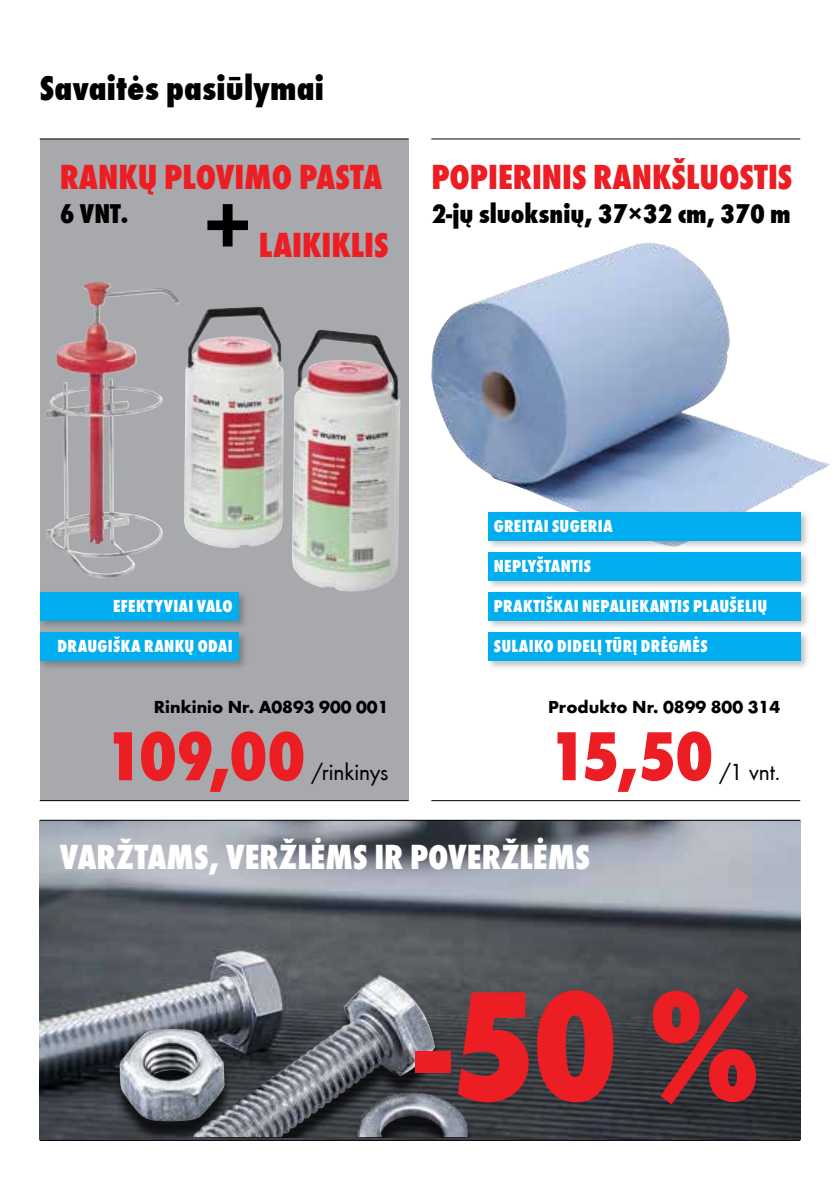
<style>
.page{position:relative;width:840px;height:1191px;background:#fff}
.page>*{position:absolute;margin:0;border:0;box-sizing:border-box;transform-origin:0 0}
.t1{font:800 condensed 162px "Wuerth";color:#ed1d24}
.t2{font:800 condensed 92px "Wuerth";color:#000}
.t3{font:800 condensed 72px "Wuerth";letter-spacing:-.02em;color:#ed1d24}
.t4{font:800 condensed 36px "Wuerth";color:#ed1d24}
.t5{font:800 condensed 36px "Wuerth";color:#fff}
.t6{font:800 condensed 36px "Wuerth";letter-spacing:.005em;color:#000}
.t7{font:800 condensed 28px "Wuerth";color:#000}
.t8{font:24px "Wuerth";letter-spacing:-.005em;color:#000}
.t9{font:800 condensed 18px "Wuerth";letter-spacing:.015em;color:#fff}
.t10{font:700 18px "Wuerth";color:#000}
</style>
<div class="page">
<img style="left:40px;top:821px;width:759px;height:319px">
<svg style="left:40px;top:140px;width:368px;height:660px;background:#acaaab"></svg>
<hr style="left:40px;top:139px;width:368px;height:1px;background:#000">
<hr style="left:431px;top:139px;width:368px;height:1px;background:#000">
<hr style="left:40px;top:820px;width:759px;height:1px;background:#000">
<hr style="left:40px;top:800px;width:368px;height:1px;background:#000">
<hr style="left:431px;top:800px;width:368px;height:1px;background:#000">
<hr style="left:40px;top:1140px;width:759px;height:1px;background:#000">
<img style="left:431px;top:244px;width:399px;height:265px">
<div style="left:114px;top:981px;width:362px;height:156px;background:#000;opacity:.75"></div>
<img style="left:192px;top:975px;width:186px;height:162px">
<img style="left:45px;top:282px;width:118px;height:296px">
<div style="left:37px;top:629px;width:211px;height:41px;background:#000;opacity:.25"></div>
<div style="left:40px;top:632px;width:198px;height:28px;background:#00aeef"></div>
<div style="left:485px;top:629px;width:324px;height:41px;background:#000;opacity:.25"></div>
<div style="left:488px;top:632px;width:311px;height:28px;background:#00aeef"></div>
<div style="left:485px;top:549px;width:324px;height:41px;background:#000;opacity:.25"></div>
<div style="left:488px;top:552px;width:311px;height:28px;background:#00aeef"></div>
<div style="left:37px;top:589px;width:211px;height:41px;background:#000;opacity:.25"></div>
<div style="left:40px;top:592px;width:198px;height:28px;background:#00aeef"></div>
<div style="left:485px;top:589px;width:324px;height:41px;background:#000;opacity:.25"></div>
<div style="left:488px;top:592px;width:311px;height:28px;background:#00aeef"></div>
<div style="left:485px;top:509px;width:324px;height:41px;background:#000;opacity:.25"></div>
<div style="left:488px;top:512px;width:311px;height:28px;background:#00aeef"></div>
<h3 class="t6" style="left:40px;top:63px;width:285px">Savaitės pasiūlymai</h3>
<h3 class="t4" style="left:60px;top:151px;width:324px">RANKŲ PLOVIMO PASTA</h3>
<h3 class="t7" style="left:60px;top:193px;width:70px">6 VNT.</h3>
<h2 class="t2" style="left:203px;top:161px;width:51px">+</h2>
<h3 class="t4" style="left:259px;top:219px;width:131px">LAIKIKLIS</h3>
<h3 class="t4" style="left:431px;top:151px;width:362px">POPIERINIS RANKŠLUOSTIS</h3>
<h3 class="t7" style="left:431px;top:193px;width:361px">2-jų sluoksnių, 37×32 cm, 370 m</h3>
<p class="t9" style="left:493px;top:513px;width:120px">GREITAI SUGERIA</p>
<p class="t9" style="left:493px;top:553px;width:99px">NEPLYŠTANTIS</p>
<p class="t9" style="left:113px;top:593px;width:121px">EFEKTYVIAI VALO</p>
<p class="t9" style="left:493px;top:593px;width:275px">PRAKTIŠKAI NEPALIEKANTIS PLAUŠELIŲ</p>
<p class="t9" style="left:58px;top:633px;width:176px">DRAUGIŠKA RANKŲ ODAI</p>
<p class="t9" style="left:493px;top:633px;width:215px">SULAIKO DIDELĮ TŪRĮ DRĖGMĖS</p>
<p class="t10" style="left:154px;top:693px;width:236px">Rinkinio Nr. A0893 900 001</p>
<h3 class="t3" style="left:104px;top:705px;width:203px">109,00</h3>
<h3 class="t8" style="left:311px;top:756px;width:78px">/rinkinys</h3>
<p class="t10" style="left:547px;top:693px;width:233px">Produkto Nr. 0899 800 314</p>
<h3 class="t3" style="left:547px;top:705px;width:167px">15,50</h3>
<h3 class="t8" style="left:719px;top:756px;width:62px">/1 vnt.</h3>
<h3 class="t5" style="left:60px;top:831px;width:531px">VARŽTAMS, VERŽLĖMS IR POVERŽLĖMS</h3>
<h1 class="t1" style="left:415px;top:932px;width:346px">-50 %</h1>
</div>
